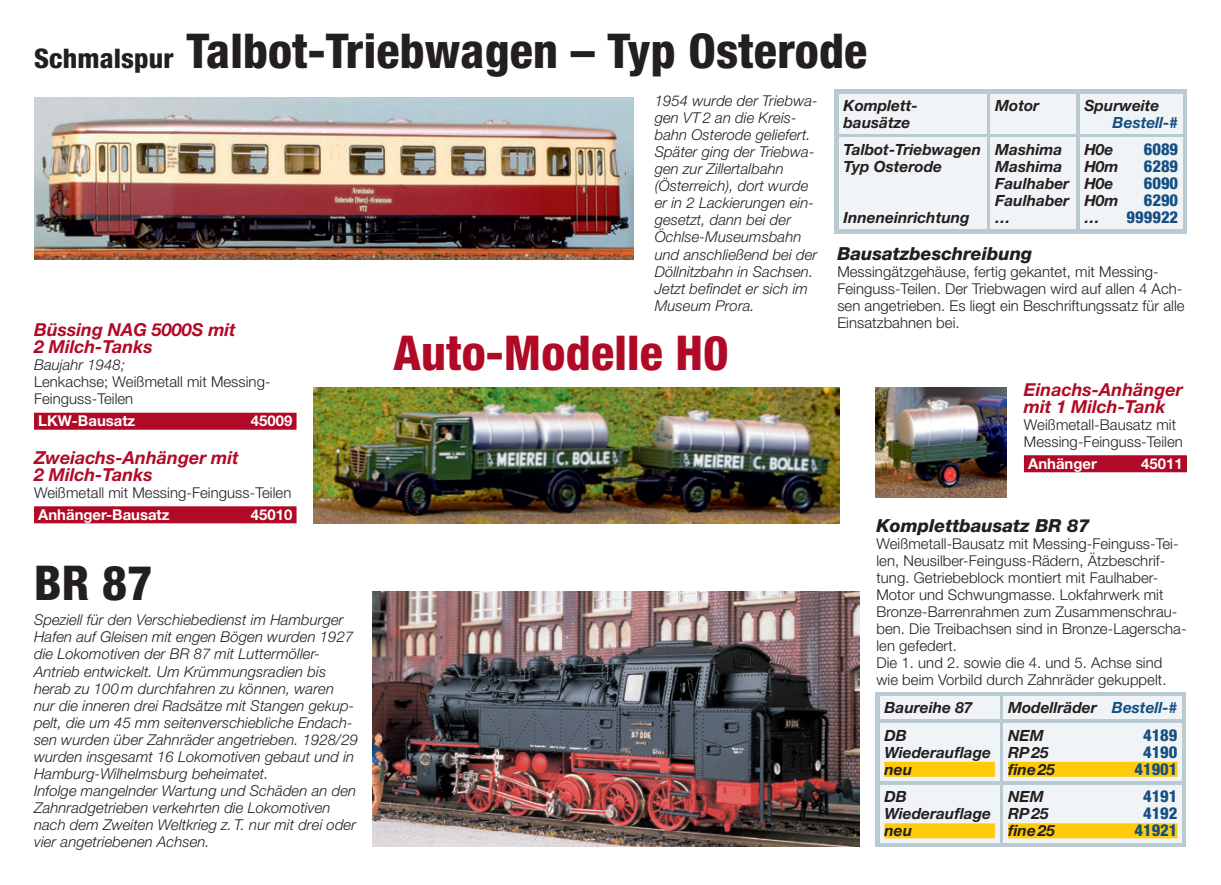
<style>
.page{position:relative;width:1221px;height:885px;background:#fff}
.page>*{position:absolute;margin:0;border:0;box-sizing:border-box;transform-origin:0 0}
.t1{font:48px "Halvetica Neue LT Pro Hv Cn";letter-spacing:.005em;color:#231f20}
.t2{font:48px "Halvetica Neue LT Pro Hv Cn";letter-spacing:.005em;color:#b00a27}
.t3{font:18px "Halvetica Neue LT Pro Hv It";color:#231f20}
.t4{font:17.85px/17px "Halvetica Neue LT Pro Bd It";color:#b00a27}
.t5{font:16.5px "Halvetica Neue LT Pro Hv Cn";color:#144e82}
.t6{font:15.45px/17px "Halvetica Neue LT Pro Bd It";color:#231f20}
.t7{font:15.45px "Halvetica Neue LT Pro Bd It";color:#144e82}
.t8{font:14.85px/17px "Halvetica Neue LT Pro Lt It";letter-spacing:.005em;color:#231f20}
.t9{font:14.85px/17px "Halvetica Neue LT Pro Lt";letter-spacing:.005em;color:#231f20}
.t10{font:14.85px "Halvetica Neue LT Pro Bd";color:#fff}
.s1{font-size:27px}
.s2{color:#144e82}
</style>
<div class="page">
<img style="left:34px;top:98px;width:600px;height:161px">
<img style="left:373px;top:591px;width:486px;height:255px">
<img style="left:313px;top:387px;width:526px;height:136px">
<img style="left:875px;top:387px;width:131px;height:110px">
<div style="left:34px;top:412px;width:262px;height:17px;background:#b00a27"></div>
<div style="left:34px;top:506px;width:262px;height:17px;background:#b00a27"></div>
<div style="left:1023px;top:455px;width:163px;height:17px;background:#b00a27"></div>
<div style="left:875px;top:692px;width:311px;height:154px;background:#bacad2"></div>
<div style="left:879px;top:696px;width:120px;height:23px;background:#f1f4f6"></div>
<div style="left:1003px;top:696px;width:178px;height:23px;background:#f1f4f6"></div>
<div style="left:879px;top:723px;width:120px;height:57px;background:#f1f4f6"></div>
<div style="left:884px;top:761px;width:110px;height:15px;background:#feca0a"></div>
<div style="left:1003px;top:723px;width:178px;height:57px;background:#f1f4f6"></div>
<div style="left:1008px;top:761px;width:169px;height:15px;background:#feca0a"></div>
<div style="left:879px;top:785px;width:120px;height:57px;background:#f1f4f6"></div>
<div style="left:884px;top:823px;width:110px;height:15px;background:#feca0a"></div>
<div style="left:1003px;top:785px;width:178px;height:57px;background:#f1f4f6"></div>
<div style="left:1008px;top:823px;width:169px;height:15px;background:#feca0a"></div>
<svg style="left:834px;top:89px;width:352px;height:144px;background:#c2d0d7"></svg>
<div style="left:839px;top:94px;width:147px;height:39px;background:#f1f4f6"></div>
<div style="left:990px;top:94px;width:85px;height:39px;background:#f1f4f6"></div>
<div style="left:1079px;top:94px;width:103px;height:39px;background:#f1f4f6"></div>
<div style="left:839px;top:138px;width:147px;height:91px;background:#f1f4f6"></div>
<div style="left:990px;top:138px;width:85px;height:91px;background:#f1f4f6"></div>
<div style="left:1079px;top:138px;width:103px;height:91px;background:#f1f4f6"></div>
<h1 class="t1" style="left:34px;top:34px;width:834px"><span class="s1">Schmalspur</span> Talbot-Triebwagen – Typ Osterode</h1>
<p class="t8" style="left:654px;top:94px;width:164px">1954 wurde der Triebwa&shy;gen VT 2 an die Kreis&shy;bahn Osterode geliefert.<br>Später ging der Triebwa&shy;gen zur Zillertalbahn (Österreich), dort wurde er in 2 Lackierungen ein&shy;gesetzt, dann bei der<br>Öchlse-Museumsbahn und anschließend bei der<br>Döllnitzbahn in Sachsen.<br>Jetzt befindet er sich im<br>Museum Prora.</p>
<p class="t6" style="left:843px;top:98px;width:76px">Komplett - bausätze</p>
<p class="t6" style="left:995px;top:98px;width:46px">Motor</p>
<p class="t6" style="left:1084px;top:98px;width:76px">Spurweite</p>
<p class="t7" style="left:1112px;top:117px;width:67px">Bestell-#</p>
<p class="t6" style="left:995px;top:142px;width:76px">Mashima<br>Mashima<br>Faulhaber<br>Faulhaber …</p>
<p class="t6" style="left:1084px;top:142px;width:30px">H0e</p>
<p class="t5" style="left:1143px;top:143px;width:36px">6089</p>
<p class="t6" style="left:843px;top:142px;width:139px">Talbot-Triebwagen<br>Typ Osterode</p>
<p class="t6" style="left:843px;top:210px;width:128px">Inneneinrichtung</p>
<p class="t6" style="left:1084px;top:159px;width:36px">H0m</p>
<p class="t5" style="left:1143px;top:160px;width:36px">6289</p>
<p class="t6" style="left:1084px;top:176px;width:30px">H0e</p>
<p class="t5" style="left:1143px;top:177px;width:36px">6090</p>
<p class="t6" style="left:1084px;top:193px;width:36px">H0m</p>
<p class="t5" style="left:1143px;top:194px;width:36px">6290</p>
<p class="t6" style="left:1084px;top:210px;width:17px">…</p>
<p class="t5" style="left:1126px;top:211px;width:53px">999922</p>
<p class="t3" style="left:837px;top:247px;width:196px">Bausatzbeschreibung</p>
<p class="t9" style="left:837px;top:264px;width:349px">Messingätzgehäuse, fertig gekantet, mit Messing-Feinguss-Teilen. Der Triebwagen wird auf allen 4 Ach&shy;sen angetrieben. Es liegt ein Beschriftungssatz für alle Einsatzbahnen bei.</p>
<p class="t4" style="left:34px;top:323px;width:203px">Büssing NAG 5000S mit<br>2 Milch-Tanks</p>
<p class="t8" style="left:34px;top:358px;width:93px">Baujahr 1948;</p>
<p class="t9" style="left:34px;top:375px;width:238px">Lenkachse; Weißmetall mit Messing-<br>Feinguss-Teilen</p>
<p class="t10" style="left:38px;top:416px;width:99px">LKW-Bausatz</p>
<p class="t10" style="left:251px;top:416px;width:43px">45009</p>
<p class="t4" style="left:34px;top:450px;width:206px">Zweiachs-Anhänger mit<br>2 Milch-Tanks</p>
<p class="t9" style="left:34px;top:485px;width:259px">Weißmetall mit Messing-Feinguss-Teilen</p>
<p class="t10" style="left:38px;top:509px;width:133px">Anhänger-Bausatz</p>
<p class="t10" style="left:251px;top:509px;width:43px">45010</p>
<h1 class="t2" style="left:393px;top:336px;width:336px">Auto-Modelle H0</h1>
<p class="t4" style="left:1023px;top:382px;width:160px">Einachs-Anhänger mit 1 Milch-Tank</p>
<p class="t9" style="left:1023px;top:417px;width:160px">Weißmetall-Bausatz mit<br>Messing-Feinguss-Teilen</p>
<p class="t10" style="left:1028px;top:458px;width:70px">Anhänger</p>
<p class="t10" style="left:1141px;top:458px;width:43px">45011</p>
<p class="t3" style="left:876px;top:519px;width:215px">Komplettbausatz BR 87</p>
<p class="t9" style="left:876px;top:536px;width:312px">Weißmetall-Bausatz mit Messing-Feinguss-Tei&shy;len, Neusilber-Feinguss-Rädern, Ätzbeschrif&shy;tung. Getriebeblock montiert mit Faulhaber-Motor und Schwungmasse. Lokfahrwerk mit Bronze-Barrenrahmen zum Zusammenschrau&shy;ben. Die Treibachsen sind in Bronze-Lagerscha&shy;len gefedert.<br>Die 1. und 2. sowie die 4. und 5. Achse sind wie beim Vorbild durch Zahnräder gekuppelt.</p>
<h1 class="t1" style="left:34px;top:566px;width:120px">BR 87</h1>
<p class="t8" style="left:34px;top:613px;width:325px">Speziell für den Verschiebedienst im Hamburger Hafen auf Gleisen mit engen Bögen wurden 1927 die Lokomotiven der BR 87 mit Luttermöller-Antrieb entwickelt. Um Krümmungsradien bis herab zu 100 m durchfahren zu können, waren nur die inneren drei Radsätze mit Stangen gekup&shy;pelt, die um 45 mm seitenverschiebliche Endach&shy;sen wurden über Zahnräder angetrieben. 1928/29 wurden insgesamt 16 Lokomotiven gebaut und in Hamburg-Wilhelmsburg beheimatet.<br>Infolge mangelnder Wartung und Schäden an den Zahnradgetrieben verkehrten die Lokomotiven nach dem Zweiten Weltkrieg z. T. nur mit drei oder vier angetriebenen Achsen.</p>
<p class="t6" style="left:884px;top:700px;width:90px">Baureihe 87</p>
<p class="t6" style="left:1008px;top:700px;width:171px">Modellräder <span class="s2">Bestell-#</span></p>
<p class="t6" style="left:884px;top:728px;width:108px">DB<br>Wiederauflage neu</p>
<p class="t6" style="left:1008px;top:728px;width:37px">NEM</p>
<p class="t5" style="left:1142px;top:728px;width:36px">4189</p>
<p class="t6" style="left:1008px;top:745px;width:42px">RP25</p>
<p class="t5" style="left:1142px;top:745px;width:36px">4190</p>
<p class="t6" style="left:1008px;top:762px;width:48px">fine25</p>
<p class="t5" style="left:1134px;top:762px;width:44px">41901</p>
<p class="t6" style="left:884px;top:789px;width:108px">DB<br>Wiederauflage neu</p>
<p class="t6" style="left:1008px;top:789px;width:37px">NEM</p>
<p class="t5" style="left:1142px;top:790px;width:36px">4191</p>
<p class="t6" style="left:1008px;top:806px;width:42px">RP25</p>
<p class="t5" style="left:1142px;top:807px;width:36px">4192</p>
<p class="t6" style="left:1008px;top:823px;width:48px">fine25</p>
<p class="t5" style="left:1134px;top:824px;width:44px">41921</p>
</div>
